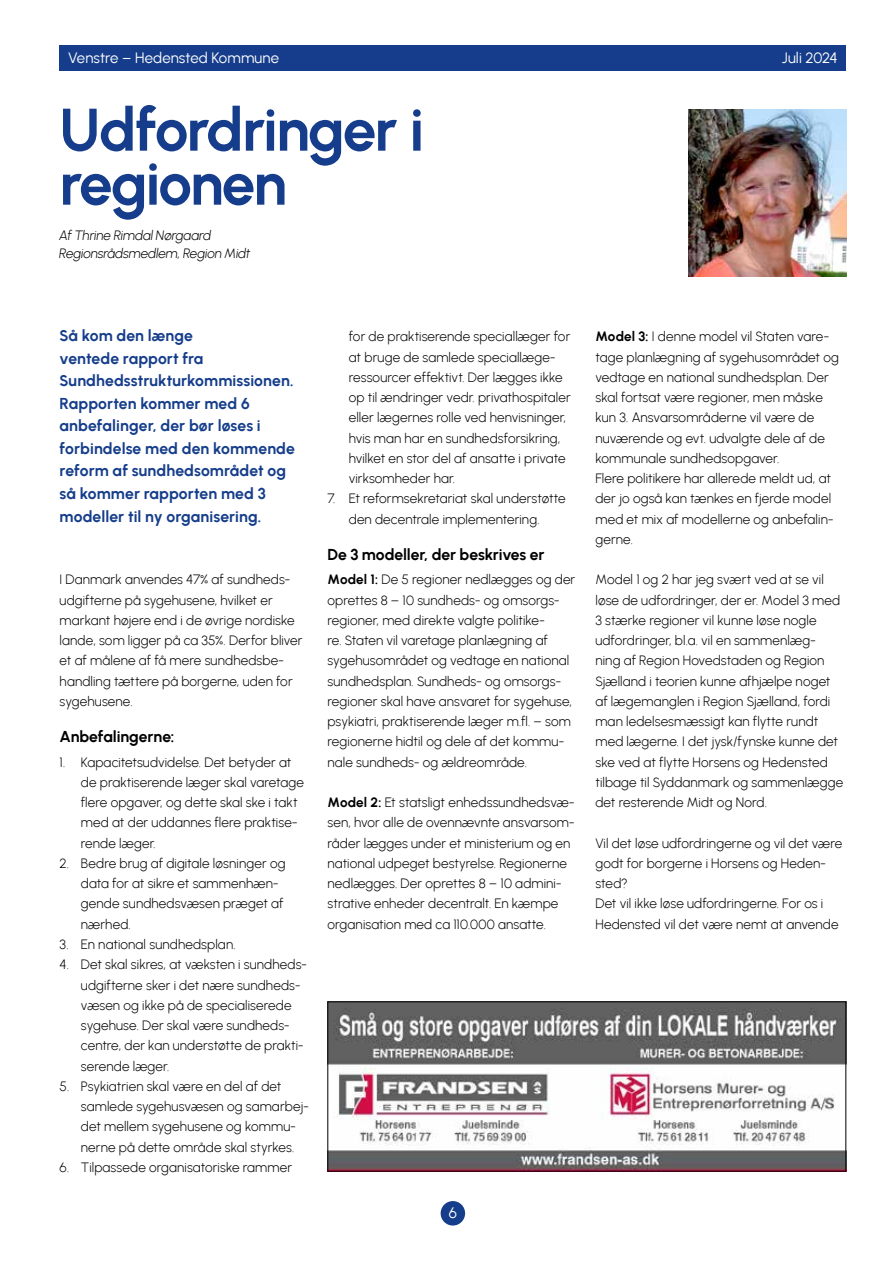
<style>
.page{position:relative;width:893px;height:1263px;background:#fff}
.page>*{position:absolute;margin:0;border:0;box-sizing:border-box;transform-origin:0 0}
.t1{font:700 60px/54px "Urbanist PPT";letter-spacing:-.03em;color:#153d8b}
.t2{font:700 15.75px/22.5px "Urbanist PPT";letter-spacing:.005em;color:#153d8b}
.t3{font:700 15.75px "Urbanist PPT";letter-spacing:-.005em;color:#000}
.t4{font:15.15px "Urbanist PPT";color:#fff}
.t5{font:15px "Urbanist PPT";letter-spacing:.01em;color:#fff}
.t6{font:300 13.5px/20.2px "Urbanist PPT";letter-spacing:.01em;color:#000}
.t7{font:italic 300 13.5px/18px "Urbanist PPT";letter-spacing:-.01em;color:#000}
.s1{font-weight:700}
</style>
<div class="page">
<div style="left:441px;top:1201px;width:24px;height:24px;background:#153d8b;border-radius:50%"></div>
<div style="left:60px;top:45px;width:786px;height:26px;background:#153d8b"></div>
<img style="left:689px;top:109px;width:157px;height:168px">
<img style="left:329px;top:1003px;width:515px;height:166px">
<div style="left:327px;top:1001px;width:519px;height:170px;border:1px solid #000"></div>
<p class="t5" style="left:68px;top:49px;width:213px">Venstre – Hedensted Kommune</p>
<p class="t5" style="left:782px;top:49px;width:57px">Juli 2024</p>
<h1 class="t1" style="left:59px;top:103px;width:366px">Udfordringer i regionen</h1>
<p class="t7" style="left:59px;top:226px;width:193px">Af Thrine Rimdal Nørgaard<br>Regionsrådsmedlem, Region Midt</p>
<p class="t2" style="left:60px;top:325px;width:237px">Så kom den længe<br>ventede rapport fra<br>Sundhedsstrukturkommissionen.<br>Rapporten kommer med 6 anbefalinger, der bør løses i forbindelse med den kommende reform af sundhedsområdet og så kommer rapporten med 3 modeller til ny organisering.</p>
<p class="t6" style="left:60px;top:570px;width:245px">I Danmark anvendes 47% af sundheds&shy;udgifterne på sygehusene, hvilket er markant højere end i de øvrige nordiske lande, som ligger på ca 35%. Derfor bliver et af målene af få mere sundhedsbe&shy;handling tættere på borgerne, uden for sygehusene.</p>
<p class="t3" style="left:60px;top:727px;width:116px">Anbefalingerne:</p>
<p class="t6" style="left:81px;top:752px;width:225px;text-indent:-21px">1. Kapacitetsudvidelse. Det betyder at de praktiserende læger skal varetage flere opgaver, og dette skal ske i takt med at der uddannes flere praktise&shy;rende læger.</p>
<p class="t6" style="left:81px;top:853px;width:206px;text-indent:-21px">2. Bedre brug af digitale løsninger og data for at sikre et sammenhæn&shy;gende sundhedsvæsen præget af nærhed.</p>
<p class="t6" style="left:60px;top:934px;width:178px">3. En national sundhedsplan.</p>
<p class="t6" style="left:81px;top:954px;width:228px;text-indent:-21px">4. Det skal sikres, at væksten i sundheds&shy;udgifterne sker i det nære sundheds&shy;væsen og ikke på de specialiserede sygehuse. Der skal være sundheds&shy;centre, der kan understøtte de prakti&shy;serende læger.</p>
<p class="t6" style="left:81px;top:1076px;width:230px;text-indent:-21px">5. Psykiatrien skal være en del af det samlede sygehusvæsen og samarbej&shy;det mellem sygehusene og kommu&shy;nerne på dette område skal styrkes.</p>
<p class="t6" style="left:60px;top:1157px;width:234px">6. Tilpassede organisatoriske rammer</p>
<p class="t6" style="left:349px;top:327px;width:224px">for de praktiserende speciallæger for at bruge de samlede speciallæge&shy;ressourcer effektivt. Der lægges ikke op til ændringer vedr. privathospitaler eller lægernes rolle ved henvisninger, hvis man har en sundhedsforsikring, hvilket en stor del af ansatte i private virksomheder har.</p>
<p class="t6" style="left:328px;top:489px;width:240px;text-align:center">7. Et reformsekretariat skal understøtte den decentrale implementering.</p>
<p class="t3" style="left:328px;top:545px;width:219px">De 3 modeller, der beskrives er</p>
<p class="t6" style="left:328px;top:570px;width:249px"><span class="s1">Model 1:</span> De 5 regioner nedlægges og der oprettes 8 – 10 sundheds- og omsorgs&shy;regioner, med direkte valgte politike-<br>re. Staten vil varetage planlægning af sygehusområdet og vedtage en national sundhedsplan. Sundheds- og omsorgs&shy;regioner skal have ansvaret for sygehuse, psykiatri, praktiserende læger m.fl. – som regionerne hidtil og dele af det kommu&shy;nale sundheds- og ældreområde.</p>
<p class="t6" style="left:328px;top:792px;width:249px"><span class="s1">Model 2:</span> Et statsligt enhedssundhedsvæ&shy;sen, hvor alle de ovennævnte ansvarsom&shy;råder lægges under et ministerium og en national udpeget bestyrelse. Regionerne nedlægges. Der oprettes 8 – 10 admini&shy;strative enheder decentralt. En kæmpe organisation med ca 110.000 ansatte.</p>
<p class="t4" style="left:449px;top:1203px;width:10px">6</p>
<p class="t6" style="left:595px;top:327px;width:245px"><span class="s1">Model 3:</span> I denne model vil Staten vare&shy;tage planlægning af sygehusområdet og vedtage en national sundhedsplan. Der skal fortsat være regioner, men måske kun 3. Ansvarsområderne vil være de nuværende og evt. udvalgte dele af de kommunale sundhedsopgaver.<br>Flere politikere har allerede meldt ud, at der jo også kan tænkes en fjerde model med et mix af modellerne og anbefalin&shy;gerne.</p>
<p class="t6" style="left:595px;top:570px;width:249px">Model 1 og 2 har jeg svært ved at se vil løse de udfordringer, der er. Model 3 med 3 stærke regioner vil kunne løse nogle udfordringer, bl.a. vil en sammenlæg&shy;ning af Region Hovedstaden og Region Sjælland i teorien kunne afhjælpe noget af lægemanglen i Region Sjælland, fordi man ledelsesmæssigt kan flytte rundt med lægerne. I det jysk/fynske kunne det ske ved at flytte Horsens og Hedensted tilbage til Syddanmark og sammenlægge det resterende Midt og Nord.</p>
<p class="t6" style="left:595px;top:833px;width:248px">Vil det løse udfordringerne og vil det være godt for borgerne i Horsens og Heden&shy;sted?<br>Det vil ikke løse udfordringerne. For os i<br>Hedensted vil det være nemt at anvende</p>
</div>
